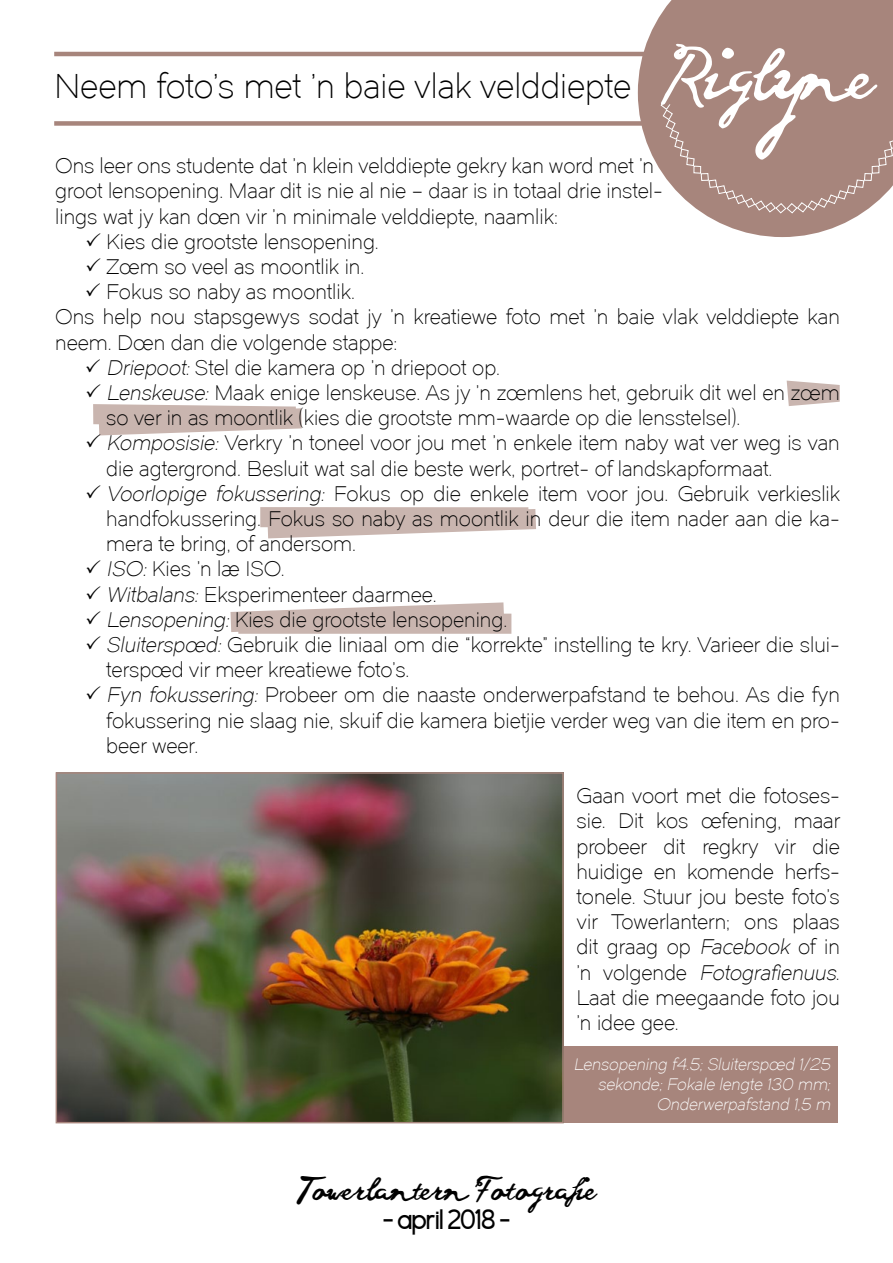
<style>
.page{position:relative;width:893px;height:1263px;background:#fff}
.page>*{position:absolute;margin:0;border:0;box-sizing:border-box;transform-origin:0 0}
.t1{font:34.2px "Dual 300";color:#000}
.t2{font:30px "Morningtype";color:#000}
.t3{font:28.5px "goodvibesregular";color:#000}
.t4{font:21px/25.2px "Dual 300";color:#000}
.t5{font:italic 16.5px/19.8px "Dual 300";color:#fff;text-align:right}
.s1{font-style:italic}
</style>
<div class="page">
<svg style="left:260px;top:507px;width:276px;height:31px"></svg>
<svg style="left:93px;top:404px;width:209px;height:31px"></svg>
<svg style="left:230px;top:602px;width:281px;height:32px"></svg>
<div style="left:562px;top:1046px;width:276px;height:77px;background:#a7857c"></div>
<img style="left:59px;top:775px;width:502px;height:345px">
<div style="left:56px;top:772px;width:508px;height:351px;border:2px solid #a7857c"></div>
<svg style="left:638px;top:51px;width:255px;height:186px"></svg>
<div style="left:872px;top:166px;width:7px;height:8px;border:1px solid #fff"></div>
<div style="left:693px;top:166px;width:8px;height:8px;border:1px solid #fff"></div>
<svg style="left:700px;top:173px;width:173px;height:41px"></svg>
<svg style="left:644px;top:0;width:249px;height:167px"></svg>
<hr style="left:54px;top:52px;width:601px;height:4px;background:#a7857c">
<div style="left:54px;top:121px;width:601px;height:5px;background:#a7857c"></div>
<svg style="left:787px;top:381px;width:53px;height:25px"></svg>
<h1 class="t1" style="left:54px;top:66px;width:578px">Neem foto’s met ’n baie vlak velddiepte</h1>
<p class="t4" style="left:55px;top:153px;width:609px">Ons leer ons studente dat ’n klein velddiepte gekry kan word met ’n groot lensopening. Maar dit is nie al nie – daar is in totaal drie instel&shy;lings wat jy kan doen vir ’n minimale velddiepte, naamlik:</p>
<p class="t4" style="left:85px;top:229px;width:295px">✓ Kies die grootste lensopening.</p>
<p class="t4" style="left:85px;top:254px;width:281px">✓ Zoem so veel as moontlik in.</p>
<p class="t4" style="left:55px;top:279px;width:786px;text-indent:30px">✓ Fokus so naby as moontlik.<br>Ons help nou stapsgewys sodat jy ’n kreatiewe foto met ’n baie vlak velddiepte kan neem. Doen dan die volgende stappe:</p>
<p class="t4" style="left:85px;top:355px;width:416px">✓ <span class="s1">Driepoot:</span>Stel die kamera op ’n driepoot op.</p>
<p class="t4" style="left:106px;top:380px;width:735px;text-indent:-21px">✓ <span class="s1">Lenskeuse:</span> Maak enige lenskeuse. As jy ’n zoemlens het, gebruik dit wel en zoem so ver in as moontlik (kies die grootste mm-waarde op die lensstelsel).</p>
<p class="t4" style="left:106px;top:430px;width:735px;text-indent:-21px">✓ <span class="s1">Komposisie:</span> Verkry ’n toneel voor jou met ’n enkele item naby wat ver weg is van die agtergrond. Besluit wat sal die beste werk, portret- of landskapformaat.</p>
<p class="t4" style="left:106px;top:481px;width:735px;text-indent:-21px">✓ <span class="s1">Voorlopige fokussering:</span> Fokus op die enkele item voor jou. Gebruik verkieslik handfokussering. Fokus so naby as moontlik in deur die item nader aan die ka&shy;mera te bring, of andersom.</p>
<p class="t4" style="left:85px;top:556px;width:201px">✓ <span class="s1">ISO:</span>Kies ’n lae ISO.</p>
<p class="t4" style="left:85px;top:582px;width:353px">✓ <span class="s1">Witbalans:</span>Eksperimenteer daarmee.</p>
<p class="t4" style="left:85px;top:607px;width:424px">✓ <span class="s1">Lensopening:</span>Kies die grootste lensopening.</p>
<p class="t4" style="left:106px;top:632px;width:732px;text-indent:-21px">✓ <span class="s1">Sluiterspoed:</span> Gebruik die liniaal om die “korrekte” instelling te kry. Varieer die slui&shy;terspoed vir meer kreatiewe foto’s.</p>
<p class="t4" style="left:106px;top:682px;width:735px;text-align:justify;text-indent:-21px">✓ <span class="s1">Fyn fokussering:</span> Probeer om die naaste onderwerpafstand te behou. As die fyn fokussering nie slaag nie, skuif die kamera bietjie verder weg van die item en pro&shy;beer weer.</p>
<p class="t4" style="left:576px;top:783px;width:265px">Gaan voort met die fotoses&shy;sie. Dit kos oefening, maar probeer dit regkry vir die huidige en komende herfs&shy;tonele. Stuur jou beste foto’s vir Towerlantern; ons plaas dit graag op <span class="s1">Facebook</span> of in ’ n vo l g e n d e <span class="s1">Fotografienuus</span>.<br>Laat die meegaande foto jou ’n idee gee.</p>
<p class="t5" style="left:574px;top:1054px;width:262px">Lensopening f4.5;Sluiterspoed 1/25 sekonde;Fokale lengte 130 mm;<br>Onderwerpafstand 1,5 m</p>
<h3 class="t3" style="left:296px;top:1173px;width:303px">Towerlantern Fotografie</h3>
<h2 class="t2" style="left:383px;top:1201px;width:128px">- april 2018 -</h2>
</div>
